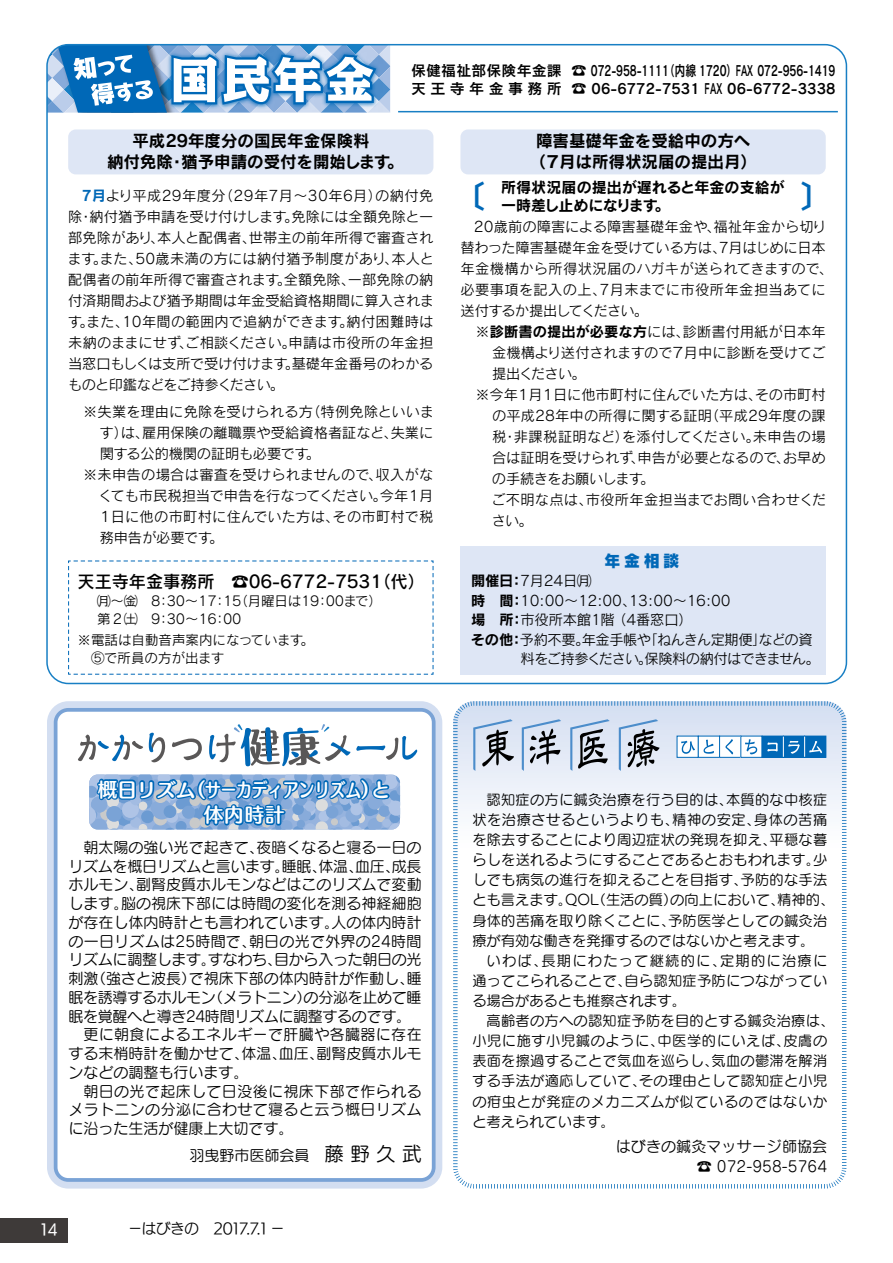
<style>
.page{position:relative;width:893px;height:1263px;background:#fff}
.page>*{position:absolute;margin:0;border:0;box-sizing:border-box;transform-origin:0 0}
.t1{font:31.5px "Rodin Pro B";color:#0068b7}
.t2{font:19.5px/25.5px "Humming Std B";color:#fff;text-align:center}
.t3{font:17.25px "Rodin Pro DB";letter-spacing:-.01em;color:#000}
.t4{font:16.5px/21px "Rodin Pro B";color:#000;text-align:center}
.t5{font:16.5px "Rodin Pro EB";color:#0068b7}
.t6{font:15px/19.5px "Seurat Pro M";color:#000;text-align:right}
.t7{font:15px "Seurat Pro M";letter-spacing:-.02em;color:#000}
.t8{font:15px/18px "Cezanne Pro DB";letter-spacing:.005em;color:#000}
.t9{font:15px "Seurat Pro M";letter-spacing:.025em;color:#000}
.t10{font:15px/18px "Rodin Pro B";color:#000}
.t11{font:15px "Seurat Pro M";letter-spacing:.02em;color:#000}
.t12{font:14.85px "UD Kakugo Large Pro R";letter-spacing:-.055em;color:#000}
.t13{font:14.85px "UD Kakugo Large Pro M";color:#fff}
.t14{font:14.25px/21px "Rodin Pro M";letter-spacing:-.005em;color:#000;text-align:justify}
.t15{font:14.25px/20.1px "Seurat Pro M";letter-spacing:.015em;color:#000}
.t16{font:14.25px "Rodin Pro M";letter-spacing:.02em;color:#000}
.t17{font:14.25px "Rodin Pro M";letter-spacing:-.035em;color:#000}
.t18{font:14.25px "Rodin Pro M";letter-spacing:.015em;color:#000}
.t19{font:14.25px "Rodin Pro M";letter-spacing:.025em;color:#000}
.t20{font:14.25px "Rodin Pro M";letter-spacing:-.055em;color:#000}
.t21{font:14.25px "Rodin Pro M";letter-spacing:-.04em;color:#000}
.t22{font:13.5px/18px "Rodin Pro M";letter-spacing:-.015em;color:#000}
.s1{font-family:"Rodin Pro B";color:#0068b7}
.s2{font-family:"Rodin Pro B"}
.s3{font-size:19.5px}
.s4{font-family:"Koz Go Pr 6 N";font-size:19.5px}
</style>
<div class="page">
<div style="left:0;top:1218px;width:68px;height:24px;background:#3e3a39"></div>
<div style="left:47px;top:701px;width:395px;height:487px;background:#d3def1;border-radius:21px"></div>
<div style="left:54px;top:708px;width:382px;height:474px;background:linear-gradient(to right,#7ea6d7,#7da5d7);border-radius:15px"></div>
<div style="left:58px;top:712px;width:374px;height:466px;background:#fff;border-radius:11px"></div>
<svg style="left:453px;top:701px;width:393px;height:487px"></svg>
<div style="left:677px;top:736px;width:21px;height:21px;background:#fff"></div>
<div style="left:677px;top:736px;width:22px;height:22px;border:1px solid #0068b7"></div>
<div style="left:698px;top:736px;width:22px;height:21px;background:#fff"></div>
<div style="left:698px;top:736px;width:22px;height:22px;border:1px solid #0068b7"></div>
<div style="left:720px;top:736px;width:21px;height:21px;background:#fff"></div>
<div style="left:719px;top:736px;width:22px;height:22px;border:1px solid #0068b7"></div>
<div style="left:741px;top:736px;width:21px;height:21px;background:#fff"></div>
<div style="left:762px;top:736px;width:21px;height:21px;background:#0068b7"></div>
<div style="left:762px;top:736px;width:22px;height:22px;border:1px solid #0068b7"></div>
<div style="left:783px;top:736px;width:22px;height:22px;border:1px solid #0068b7"></div>
<div style="left:805px;top:736px;width:21px;height:21px;background:#0068b7"></div>
<div style="left:804px;top:736px;width:22px;height:22px;border:1px solid #0068b7"></div>
<svg style="left:681px;top:741px;width:14px;height:13px"></svg>
<svg style="left:704px;top:740px;width:10px;height:14px"></svg>
<svg style="left:725px;top:739px;width:8px;height:15px"></svg>
<svg style="left:745px;top:739px;width:12px;height:15px"></svg>
<svg style="left:767px;top:737px;width:55px;height:20px"></svg>
<svg style="left:473px;top:719px;width:41px;height:52px;background:#acb7c6"></svg>
<svg style="left:522px;top:719px;width:39px;height:52px;background:#b2bccc"></svg>
<svg style="left:570px;top:719px;width:40px;height:52px;background:#a5afbe"></svg>
<svg style="left:619px;top:719px;width:41px;height:52px;background:#a4aebd"></svg>
<div style="left:68px;top:129px;width:365px;height:45px;background:#dee6f5;border-radius:8px"></div>
<svg style="left:78px;top:724px;width:339px;height:106px"></svg>
<svg style="left:49px;top:47px;width:341px;height:66px"></svg>
<hr style="left:398px;top:111px;width:440px;height:1px;background:#187fc4">
<svg style="left:68px;top:560px;width:366px;height:115px"></svg>
<div style="left:460px;top:129px;width:366px;height:45px;background:#dee6f5;border-radius:8px"></div>
<div style="left:461px;top:546px;width:365px;height:129px;background:#dee6f5"></div>
<p class="t8" style="left:411px;top:61px;width:152px">保健福祉部保険年金課天王寺年金事務所</p>
<p class="t8" style="left:572px;top:61px;width:265px">☎ 072-958-1111（内線 1720）FAX 072-956-1419 ☎ 06-6772-7531 FAX 06-6772-3338</p>
<p class="t4" style="left:107px;top:130px;width:298px">平成29年度分の国民年金保険料<br>納付免除・猶予申請の受付を開始します。</p>
<p class="t14" style="left:68px;top:184px;width:368px;text-indent:14px"><span class="s1">7月</span>より平成29年度分（29年7月～30年6月）の納付免除・納付猶予申請を受け付けします。免除には全額免除と一部免除があり、本人と配偶者、世帯主の前年所得で審査されます。また、50歳未満の方には納付猶予制度があり、本人と配偶者の前年所得で審査されます。全額免除、一部免除の納付済期間および猶予期間は年金受給資格期間に算入されます。また、10年間の範囲内で追納ができます。納付困難時は未納のままにせず、ご相談ください。申請は市役所の年金担当窓口もしくは支所で受け付けます。基礎年金番号のわかるものと印鑑などをご持参ください。</p>
<p class="t18" style="left:83px;top:402px;width:352px">※失業を理由に免除を受けられる方（特例免除といいま</p>
<p class="t14" style="left:99px;top:421px;width:336px">す）は、雇用保険の離職票や受給資格者証など、失業に</p>
<p class="t14" style="left:100px;top:442px;width:222px">関する公的機関の証明も必要です。</p>
<p class="t16" style="left:83px;top:465px;width:352px">※未申告の場合は審査を受けられませんので、収入がな</p>
<p class="t14" style="left:99px;top:484px;width:336px">くても市民税担当で申告を行なってください。今年１月</p>
<p class="t16" style="left:98px;top:507px;width:337px">１日に他の市町村に住んでいた方は、その市町村で税</p>
<p class="t14" style="left:100px;top:526px;width:125px">務申告が必要です。</p>
<p class="t3" style="left:78px;top:570px;width:349px">天王寺年金事務所　☎06-6772-7531（代）</p>
<p class="t22" style="left:97px;top:591px;width:286px">㈪～㈮　8：30～17：15（月曜日は19：00まで）第 2㈯ 9：30～16：00</p>
<p class="t22" style="left:78px;top:630px;width:238px">※電話は自動音声案内になっています。　⑤で所員の方が出ます</p>
<p class="t4" style="left:529px;top:130px;width:229px">障害基礎年金を受給中の方へ（７月は所得状況届の提出月）</p>
<p class="t10" style="left:454px;top:178px;width:332px;text-indent:47px">所得状況届の提出が遅れると年金の支給が<sup>〔</sup> 一時差し止めになります。</p>
<h1 class="t1" style="left:800px;top:175px;width:33px">〕</h1>
<p class="t14" style="left:460px;top:216px;width:374px;text-align:left;text-indent:13px">20歳前の障害による障害基礎年金や、福祉年金から切り替わった障害基礎年金を受けている方は、7月はじめに日本年金機構から所得状況届のハガキが送られてきますので、必要事項を記入の上、7月末までに市役所年金担当あてに送付するか提出してください。</p>
<p class="t14" style="left:475px;top:321px;width:352px">※<span class="s2">診断書の提出が必要な方</span>には、診断書付用紙が日本年</p>
<p class="t14" style="left:492px;top:342px;width:335px">金機構より送付されますので７月中に診断を受けてご</p>
<p class="t14" style="left:492px;top:363px;width:95px">提出ください。</p>
<p class="t14" style="left:475px;top:384px;width:352px">※今年１月１日に他市町村に住んでいた方は、その市町村</p>
<p class="t14" style="left:492px;top:405px;width:335px">の平成28年中の所得に関する証明（平成29年度の課</p>
<p class="t19" style="left:492px;top:428px;width:335px">税・非課税証明など）を添付してください。未申告の場</p>
<p class="t14" style="left:492px;top:447px;width:335px">合は証明を受けられず、申告が必要となるので、お早め</p>
<p class="t21" style="left:492px;top:470px;width:164px">の手続きをお願いします。</p>
<p class="t16" style="left:491px;top:491px;width:336px">ご不明な点は、市役所年金担当までお問い合わせくだ</p>
<p class="t14" style="left:492px;top:510px;width:42px">さい。</p>
<p class="t5" style="left:604px;top:549px;width:77px">年金相談</p>
<p class="t14" style="left:471px;top:570px;width:122px"><span class="s2">開催日：</span>7月24日㈪</p>
<p class="t14" style="left:471px;top:589px;width:261px"><span class="s2">時　間：</span>10:00～12:00、13:00～16:00</p>
<p class="t14" style="left:471px;top:609px;width:223px"><span class="s2">場　所：</span>市役所本館1階 （4番窓口）</p>
<p class="t17" style="left:471px;top:630px;width:343px"><span class="s2">その他：</span>予約不要。年金手帳や「ねんきん定期便」などの資</p>
<p class="t20" style="left:521px;top:649px;width:301px">料をご持参ください。保険料の納付はできません。</p>
<h2 class="t2" style="left:98px;top:776px;width:294px">概日リズム（サーカディアンリズム）と体内時計</h2>
<p class="t6" style="left:83px;top:837px;width:340px">朝太陽の強い光で起きて、夜暗くなると寝る一日の</p>
<p class="t7" style="left:68px;top:856px;width:355px">リズムを概日リズムと言います。睡眠、体温、血圧、成長</p>
<p class="t6" style="left:68px;top:874px;width:355px">ホルモン、副腎皮質ホルモンなどはこのリズムで変動</p>
<p class="t6" style="left:68px;top:893px;width:355px">します。脳の視床下部には時間の変化を測る神経細胞</p>
<p class="t6" style="left:68px;top:912px;width:355px">が存在し体内時計とも言われています。人の体内時計</p>
<p class="t11" style="left:68px;top:931px;width:354px">の一日リズムは25時間で、朝日の光で外界の24時間</p>
<p class="t7" style="left:68px;top:950px;width:355px">リズムに調整します。すなわち、目から入った朝日の光</p>
<p class="t6" style="left:68px;top:968px;width:355px">刺激（強さと波長）で視床下部の体内時計が作動し、睡</p>
<p class="t7" style="left:68px;top:987px;width:355px">眠を誘導するホルモン（メラトニン）の分泌を止めて睡</p>
<p class="t7" style="left:68px;top:1006px;width:344px">眠を覚醒へと導き24時間リズムに調整するのです。</p>
<p class="t9" style="left:83px;top:1025px;width:340px">更に朝食によるエネルギーで肝臓や各臓器に存在</p>
<p class="t6" style="left:68px;top:1043px;width:355px">する末梢時計を働かせて、体温、血圧、副腎皮質ホルモ</p>
<p class="t6" style="left:68px;top:1062px;width:181px">ンなどの調整も行います。</p>
<p class="t9" style="left:83px;top:1081px;width:340px">朝日の光で起床して日没後に視床下部で作られる</p>
<p class="t9" style="left:68px;top:1100px;width:355px">メラトニンの分泌に合わせて寝ると云う概日リズム</p>
<p class="t6" style="left:68px;top:1118px;width:226px">に沿った生活が健康上大切です。</p>
<p class="t6" style="left:190px;top:1145px;width:234px">羽曳野市医師会員 <span class="s3">藤 野 久</span> <span class="s4">武</span></p>
<p class="t13" style="left:39px;top:1217px;width:20px">14</p>
<p class="t12" style="left:128px;top:1216px;width:158px">−はびきの　2017.7.1−</p>
<p class="t15" style="left:472px;top:789px;width:364px;text-indent:14px">認知症の方に鍼灸治療を行う目的は、本質的な中核症状を治療させるというよりも、精神の安定、身体の苦痛を除去することにより周辺症状の発現を抑え、平穏な暮らしを送れるようにすることであるとおもわれます。少しでも病気の進行を抑えることを目指す、予防的な手法とも言えます。QOL（生活の質）の向上において、精神的、身体的苦痛を取り除くことに、予防医学としての鍼灸治療が有効な働きを発揮するのではないかと考えます。</p>
<p class="t15" style="left:472px;top:950px;width:356px;text-align:justify;text-indent:14px">いわば、長期にわたって継続的に、定期的に治療に通ってこられることで、自ら認知症予防につながっている場合があるとも推察されます。</p>
<p class="t15" style="left:472px;top:1010px;width:364px;text-indent:14px">高齢者の方への認知症予防を目的とする鍼灸治療は、小児に施す小児鍼のように、中医学的にいえば、皮膚の表面を擦過することで気血を巡らし、気血の鬱滞を解消する手法が適応していて、その理由として認知症と小児の疳虫とが発症のメカニズムが似ているのではないかと考えられています。</p>
<p class="t6" style="left:616px;top:1136px;width:213px">はびきの鍼灸マッサージ師協会☎ 072-958-5764</p>
</div>
